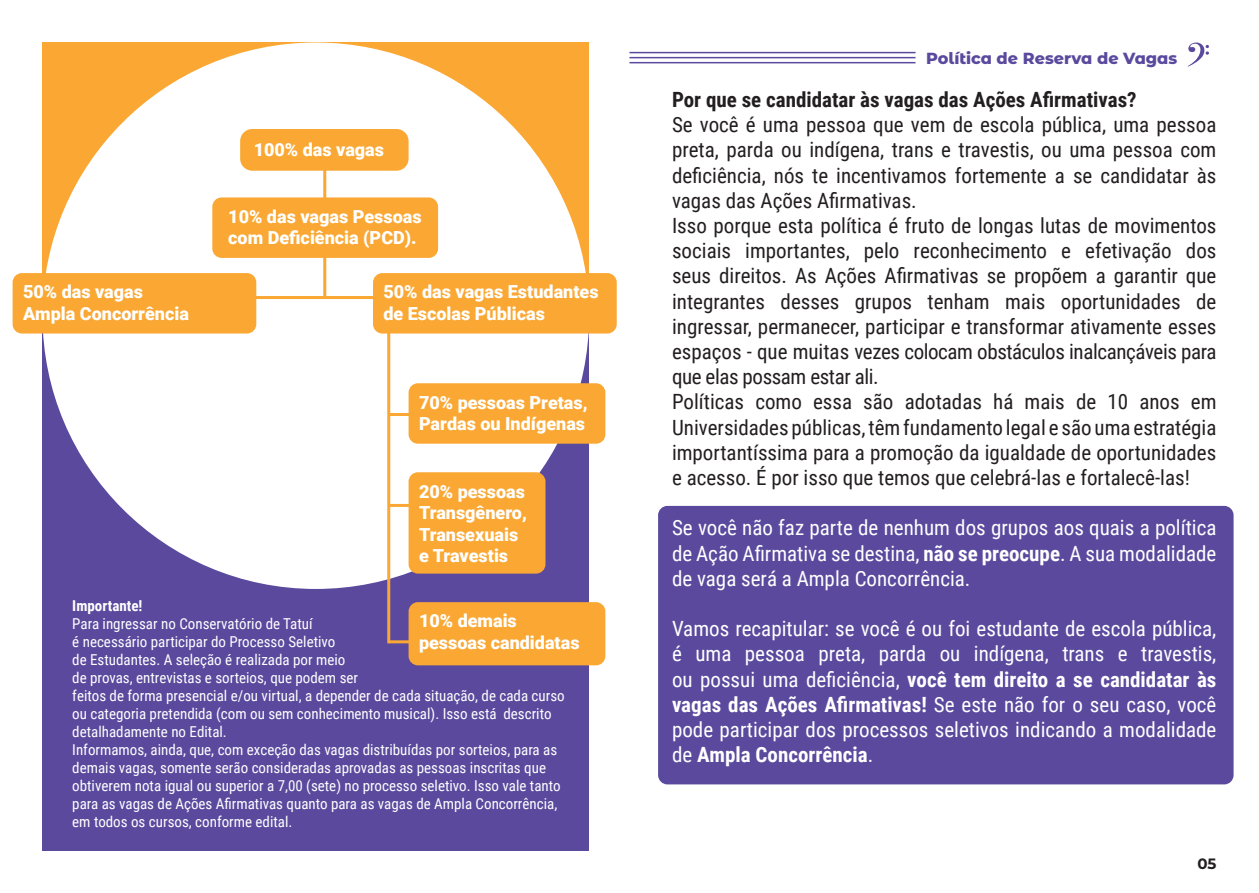
<style>
.page{position:relative;width:1259px;height:893px;background:#fff}
.page>*{position:absolute;margin:0;border:0;box-sizing:border-box;transform-origin:0 0}
.t1{font:21px/25.2px "Roboto Condensed";color:#231f20;text-align:justify}
.t2{font:21px/25.2px "Roboto Condensed";color:#fff;text-align:justify}
.t3{font:700 21px "Roboto Condensed";color:#231f20}
.t4{font:900 18px/21.6px "Roboto";color:#fff}
.t5{font:800 16.05px "Montserrat Alternates";color:#5b499e}
.t6{font:15px/18px "Roboto Condensed";color:#fff}
.t7{font:700 15px "Montserrat";color:#231f20}
.s1{font-weight:700}
</style>
<div class="page">
<div style="left:43px;top:43px;width:546px;height:807px;background:#5b499e"></div>
<div style="left:43px;top:43px;width:546px;height:275px;background:#faa833"></div>
<div style="left:43px;top:43px;width:546px;height:546px;background:#fff;border-radius:50%"></div>
<svg style="left:1187px;top:42px;width:22px;height:25px"></svg>
<hr style="left:629px;top:52px;width:286px;height:1px;background:#5b499e">
<hr style="left:629px;top:57px;width:286px;height:1px;background:#5b499e">
<hr style="left:629px;top:62px;width:286px;height:1px;background:#5b499e">
<div style="left:658px;top:506px;width:575px;height:278px;background:#5b499e;border-radius:9px"></div>
<div style="left:373px;top:273px;width:244px;height:61px;background:#faa833;border-radius:9px"></div>
<div style="left:240px;top:129px;width:168px;height:42px;background:#faa833;border-radius:12px"></div>
<div style="left:408px;top:383px;width:197px;height:61px;background:#faa833;border-radius:9px"></div>
<div style="left:408px;top:602px;width:197px;height:63px;background:#faa833;border-radius:9px"></div>
<div style="left:408px;top:472px;width:137px;height:102px;background:#faa833;border-radius:9px"></div>
<hr style="left:323px;top:163px;width:3px;height:135px;background:#faa833">
<hr style="left:243px;top:296px;width:138px;height:3px;background:#faa833">
<hr style="left:387px;top:325px;width:3px;height:318px;background:#faa833">
<hr style="left:389px;top:413px;width:27px;height:3px;background:#faa833">
<hr style="left:389px;top:504px;width:27px;height:3px;background:#faa833">
<hr style="left:389px;top:640px;width:27px;height:3px;background:#faa833">
<div style="left:13px;top:273px;width:243px;height:61px;background:#faa833;border-radius:9px"></div>
<div style="left:212px;top:197px;width:226px;height:61px;background:#faa833;border-radius:9px"></div>
<p class="t4" style="left:254px;top:138px;width:132px">100% das vagas</p>
<p class="t4" style="left:23px;top:280px;width:121px">50% das vagas</p>
<p class="t4" style="left:23px;top:302px;width:167px">Ampla Concorrência</p>
<p class="t4" style="left:228px;top:205px;width:195px">10% das vagas Pessoas com Deficiência (PCD).</p>
<p class="t4" style="left:383px;top:280px;width:217px">50% das vagas Estudantes</p>
<p class="t4" style="left:383px;top:302px;width:163px">de Escolas Públicas</p>
<p class="t4" style="left:419px;top:391px;width:170px">70% pessoas Pretas,</p>
<p class="t4" style="left:419px;top:412px;width:168px">Pardas ou Indígenas</p>
<p class="t4" style="left:419px;top:480px;width:107px">20% pessoas</p>
<p class="t4" style="left:419px;top:501px;width:109px">Transgênero,</p>
<p class="t4" style="left:419px;top:523px;width:101px">Transexuais</p>
<p class="t4" style="left:419px;top:544px;width:91px">e Travestis</p>
<p class="t6" style="left:72px;top:596px;width:494px"><span class="s1">Importante!<br></span>Para ingressar no Conservatório de Tatuí<br>é necessário participar do Processo Seletivo<br>de Estudantes. A seleção é realizada por meio<br>de provas, entrevistas e sorteios, que podem ser<br>feitos de forma presencial e/ou virtual, a depender de cada situação, de cada curso ou categoria pretendida (com ou sem conhecimento musical). Isso está descrito detalhadamente no Edital.<br>Informamos, ainda, que, com exceção das vagas distribuídas por sorteios, para as demais vagas, somente serão consideradas aprovadas as pessoas inscritas que obtiverem nota igual ou superior a 7,00 (sete) no processo seletivo. Isso vale tanto para as vagas de Ações Afirmativas quanto para as vagas de Ampla Concorrência, em todos os cursos, conforme edital.</p>
<p class="t4" style="left:419px;top:609px;width:99px">10% demais</p>
<p class="t4" style="left:419px;top:631px;width:162px">pessoas candidatas</p>
<p class="t5" style="left:926px;top:46px;width:253px">Política de Reserva de Vagas</p>
<p class="t3" style="left:672px;top:85px;width:466px">Por que se candidatar às vagas das Ações Afirmativas?</p>
<p class="t1" style="left:672px;top:111px;width:546px">Se você é uma pessoa que vem de escola pública, uma pessoa preta, parda ou indígena, trans e travestis, ou uma pessoa com deficiência, nós te incentivamos fortemente a se candidatar às vagas das Ações Afirmativas.</p>
<p class="t1" style="left:672px;top:212px;width:546px">Isso porque esta política é fruto de longas lutas de movimentos sociais importantes, pelo reconhecimento e efetivação dos seus direitos. As Ações Afirmativas se propõem a garantir que integrantes desses grupos tenham mais oportunidades de ingressar, permanecer, participar e transformar ativamente esses espaços - que muitas vezes colocam obstáculos inalcançáveis para que elas possam estar ali.</p>
<p class="t1" style="left:672px;top:388px;width:546px">Políticas como essa são adotadas há mais de 10 anos em Universidades públicas, têm fundamento legal e são uma estratégia importantíssima para a promoção da igualdade de oportunidades e acesso. É por isso que temos que celebrá-las e fortalecê-las!</p>
<p class="t2" style="left:672px;top:514px;width:546px">Se você não faz parte de nenhum dos grupos aos quais a política de Ação Afirmativa se destina, <span class="s1">não se preocupe</span>. A sua modalidade de vaga será a Ampla Concorrência.</p>
<p class="t2" style="left:672px;top:615px;width:546px">Vamos recapitular: se você é ou foi estudante de escola pública, é uma pessoa preta, parda ou indígena, trans e travestis, ou possui uma deficiência, <span class="s1">você tem direito a se candidatar às vagas das Ações Afirmativas!</span> Se este não for o seu caso, você pode participar dos processos seletivos indicando a modalidade de <span class="s1">Ampla Concorrência</span>.</p>
<p class="t7" style="left:1197px;top:853px;width:21px">05</p>
</div>
